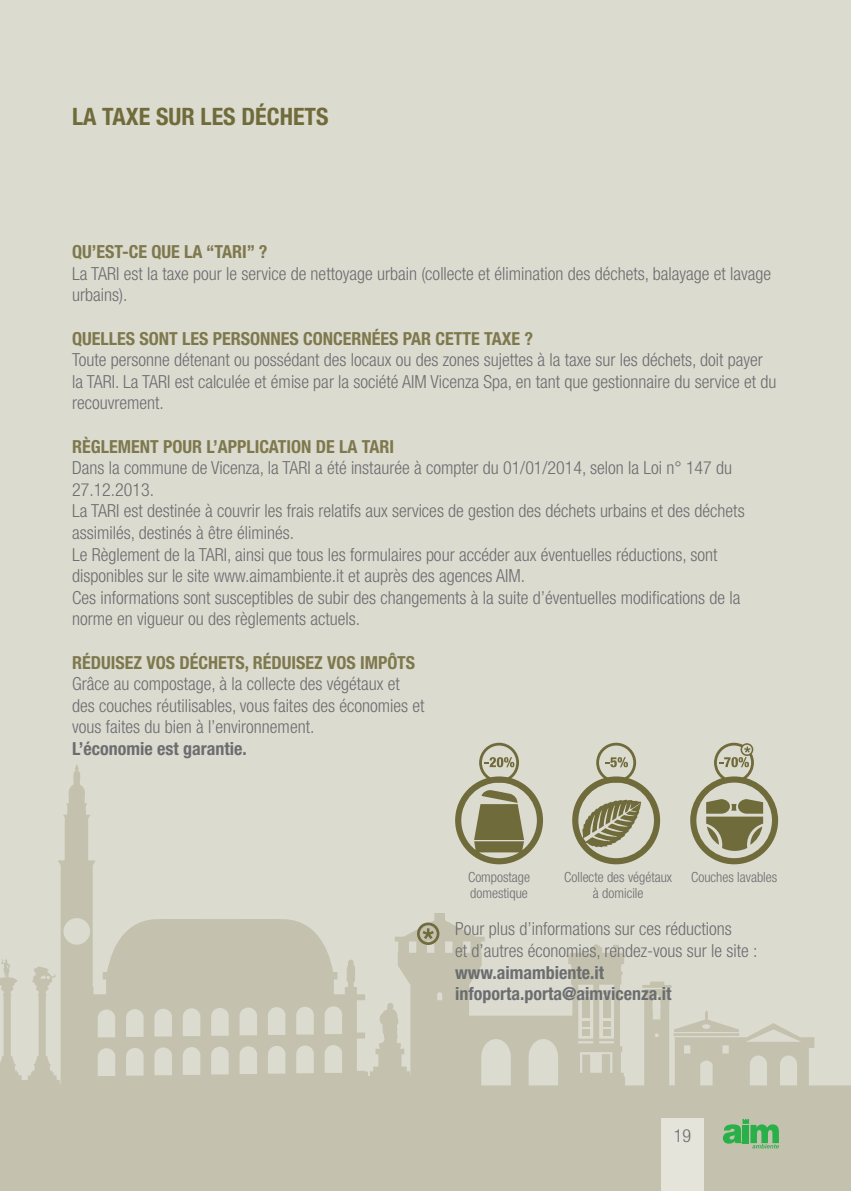
<style>
.page{position:relative;width:851px;height:1191px;background:#fff}
.page>*{position:absolute;margin:0;border:0;box-sizing:border-box;transform-origin:0 0}
.t1{font:700 condensed 24px "Helvetica Neue LT Std";color:#706b3b}
.t2{font:300 condensed 18px/21.6px "Helvetica Neue LT Std";color:#6c6d70}
.t3{font:700 condensed 18px "Helvetica Neue LT Std";color:#7e784d}
.t4{font:700 condensed 18px/21.6px "Helvetica Neue LT Std";color:#6c6d70}
.t5{font:300 condensed 14px/16px "Helvetica Neue LT Std";color:#6c6d70}
</style>
<div class="page">
<div style="left:0;top:0;width:850px;height:1191px;background:#dcdbd0"></div>
<svg style="left:0;top:764px;width:850px;height:427px"></svg>
<svg style="left:642px;top:981px;width:29px;height:7px"></svg>
<svg style="left:673px;top:1010px;width:66px;height:25px"></svg>
<svg style="left:581px;top:989px;width:10px;height:5px"></svg>
<div style="left:582px;top:997px;width:8px;height:21px;background:#c4c2ae"></div>
<div style="left:582px;top:1021px;width:8px;height:5px;background:#c4c2ae"></div>
<div style="left:582px;top:1029px;width:8px;height:7px;background:#c4c2ae"></div>
<div style="left:602px;top:997px;width:8px;height:21px;background:#c4c2ae"></div>
<div style="left:602px;top:1021px;width:8px;height:5px;background:#c4c2ae"></div>
<div style="left:602px;top:1029px;width:8px;height:7px;background:#c4c2ae"></div>
<svg style="left:602px;top:989px;width:8px;height:5px"></svg>
<svg style="left:690px;top:742px;width:88px;height:122px"></svg>
<svg style="left:572px;top:742px;width:88px;height:122px"></svg>
<svg style="left:455px;top:742px;width:88px;height:122px"></svg>
<svg style="left:417px;top:922px;width:22px;height:23px"></svg>
<svg style="left:722px;top:1119px;width:56px;height:29px;background:#73b878"></svg>
<div style="left:661px;top:1119px;width:42px;height:72px;background:#e4e4da"></div>
<h1 class="t1" style="left:72px;top:102px;width:258px">LA TAXE SUR LES DÉCHETS</h1>
<p class="t3" style="left:72px;top:241px;width:197px">QU’EST-CE QUE LA “TARI” ?</p>
<p class="t2" style="left:72px;top:262px;width:700px">La TARI est la taxe pour le service de nettoyage urbain (collecte et élimination des déchets, balayage et lavage urbains).</p>
<p class="t3" style="left:72px;top:327px;width:462px">QUELLES SONT LES PERSONNES CONCERNÉES PAR CETTE TAXE ?</p>
<p class="t2" style="left:72px;top:349px;width:705px">Toute personne détenant ou possédant des locaux ou des zones sujettes à la taxe sur les déchets, doit payer la TARI. La TARI est calculée et émise par la société AIM Vicenza Spa, en tant que gestionnaire du service et du recouvrement.</p>
<p class="t3" style="left:72px;top:435px;width:323px">RÈGLEMENT POUR L’APPLICATION DE LA TARI</p>
<p class="t2" style="left:72px;top:457px;width:674px">Dans la commune de Vicenza, la TARI a été instaurée à compter du 01/01/2014, selon la Loi n° 147 du 27.12.2013.<br>La TARI est destinée à couvrir les frais relatifs aux services de gestion des déchets urbains et des déchets assimilés, destinés à être éliminés.<br>Le Règlement de la TARI, ainsi que tous les formulaires pour accéder aux éventuelles réductions, sont disponibles sur le site www.aimambiente.it et auprès des agences AIM.<br>Ces informations sont susceptibles de subir des changements à la suite d’éventuelles modifications de la norme en vigueur ou des règlements actuels.</p>
<p class="t3" style="left:72px;top:651px;width:344px">RÉDUISEZ VOS DÉCHETS, RÉDUISEZ VOS IMPÔTS</p>
<p class="t2" style="left:72px;top:673px;width:354px">Grâce au compostage, à la collecte des végétaux et des couches réutilisables, vous faites des économies et vous faites du bien à l’environnement.</p>
<p class="t4" style="left:72px;top:737px;width:176px">L’économie est garantie.</p>
<p class="t5" style="left:564px;top:869px;width:109px">Collecte des végétaux</p>
<p class="t5" style="left:691px;top:869px;width:88px">Couches lavables</p>
<p class="t5" style="left:593px;top:885px;width:52px">à domicile</p>
<p class="t5" style="left:468px;top:869px;width:63px">Compostage domestique</p>
<p class="t2" style="left:455px;top:918px;width:304px">Pour plus d’informations sur ces réductions<br>et d’autres économies, rendez-vous sur le site :</p>
<p class="t4" style="left:455px;top:961px;width:218px">www.aimambiente.it infoporta.porta@aimvicenza.it</p>
<p class="t2" style="left:673px;top:1125px;width:19px">19</p>
</div>
